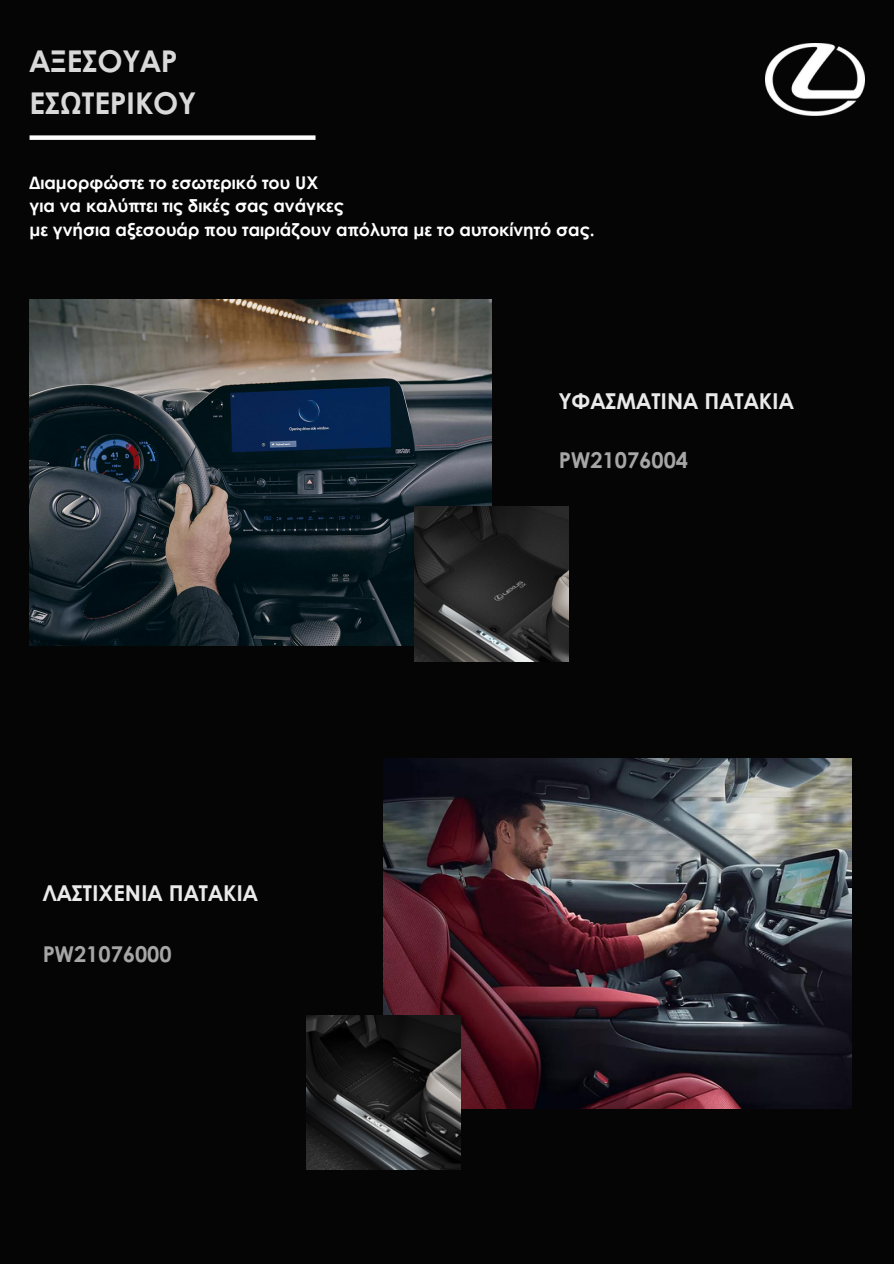
<style>
.page{position:relative;width:894px;height:1264px;background:#fff}
.page>*{position:absolute;margin:0;border:0;box-sizing:border-box;transform-origin:0 0}
.t1{font:700 30px/41.7px "Century Gothic";color:#d9d9d9}
.t2{font:700 21.9px "Century Gothic";color:#eaeaea}
.t3{font:700 21.75px "Century Gothic";color:#a6a6a6}
.t4{font:700 17.55px "Century Gothic";color:#fff}
</style>
<div class="page">
<div style="left:0;top:0;width:893px;height:1263px;background:#050505"></div>
<img style="left:383px;top:759px;width:467px;height:349px">
<img style="left:30px;top:299px;width:461px;height:346px">
<img style="left:414px;top:506px;width:154px;height:155px">
<div style="left:30px;top:135px;width:285px;height:5px;background:#fff"></div>
<img style="left:306px;top:1015px;width:155px;height:154px">
<img style="left:765px;top:44px;width:98px;height:72px">
<p class="t1" style="left:30px;top:39px;width:168px">ΑΞΕΣΟΥΑΡ<br>ΕΣΩΤΕΡΙΚΟΥ</p>
<p class="t4" style="left:30px;top:169px;width:290px">Διαμορφώστε το εσωτερικό του UX</p>
<h2 class="t4" style="left:30px;top:192px;width:315px">για να καλύπτει τις δικές σας ανάγκες</h2>
<h2 class="t4" style="left:30px;top:216px;width:566px">με γνήσια αξεσουάρ που ταιριάζουν απόλυτα με το αυτοκίνητό σας.</h2>
<p class="t2" style="left:558px;top:384px;width:236px">ΥΦΑΣΜΑΤΙΝΑ ΠΑΤΑΚΙΑ</p>
<h2 class="t2" style="left:43px;top:876px;width:217px">ΛΑΣΤΙΧΕΝΙΑ ΠΑΤΑΚΙΑ</h2>
<h2 class="t3" style="left:43px;top:937px;width:130px">PW21076000</h2>
<p class="t3" style="left:558px;top:443px;width:131px">PW21076004</p>
</div>
